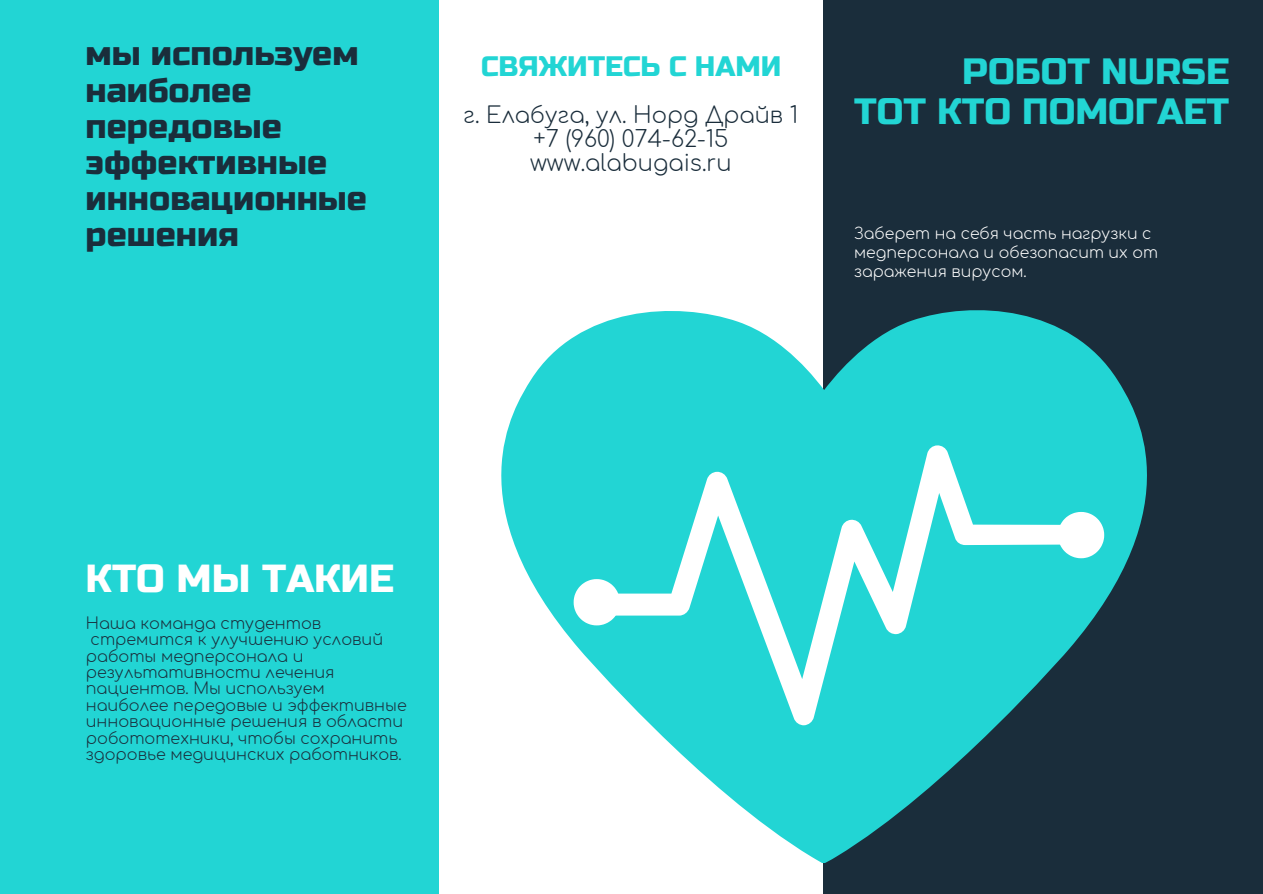
<style>
.page{position:relative;width:1263px;height:894px;background:#fff}
.page>*{position:absolute;margin:0;border:0;box-sizing:border-box;transform-origin:0 0}
.t1{font:39.15px "Russo One";color:#fff}
.t2{font:36.6px/39.5px "Russo One";color:#22d5d4;text-align:right}
.t3{font:33.6px/36.2px "Russo One";color:#1a2d3b}
.t4{font:28.2px "Russo One";color:#22d5d4}
.t5{font:300 22.5px/24px "Comfortaa";color:#1a2d3b;text-align:center}
.t6{font:300 15.9px/16.4px "Comfortaa";color:#1a2d3b}
.t7{font:300 15.75px/19px "Comfortaa";color:#fff}
</style>
<div class="page">
<div style="left:823px;top:0;width:440px;height:893px;background:#1a2d3b"></div>
<div style="left:0;top:0;width:438px;height:893px;background:#22d5d4"></div>
<svg style="left:501px;top:311px;width:646px;height:551px;fill:#22d5d4"></svg>
<svg style="left:587px;top:445px;width:495px;height:280px;background:#48d7d7"></svg>
<svg style="left:574px;top:579px;width:46px;height:46px"></svg>
<svg style="left:1058px;top:512px;width:46px;height:46px;background:#d2f6f6"></svg>
<h3 class="t3" style="left:86px;top:36px;width:283px">мы используем наиболее передовые эффективные инновационные решения</h3>
<h3 class="t4" style="left:481px;top:50px;width:302px">СВЯЖИТЕСЬ С НАМИ</h3>
<h3 class="t5" style="left:464px;top:103px;width:336px">г. Елабуга, ул. Норд Драйв 1 +7 (960) 074-62-15 www.alabugais.ru</h3>
<h2 class="t2" style="left:854px;top:53px;width:377px">РОБОТ NURSE<br>ТОТ КТО ПОМОГАЕТ</h2>
<p class="t7" style="left:854px;top:224px;width:305px">Заберет на себя часть нагрузки с медперсонала и обезопасит их от заражения вирусом.</p>
<h1 class="t1" style="left:86px;top:555px;width:310px">КТО МЫ ТАКИЕ</h1>
<p class="t6" style="left:86px;top:615px;width:322px">Наша команда студентов стремится к улучшению условий работы медперсонала и результативности лечения пациентов. Мы используем наиболее передовые и эффективные инновационные решения в области робототехники, чтобы сохранить здоровье медицинских работников.</p>
</div>
